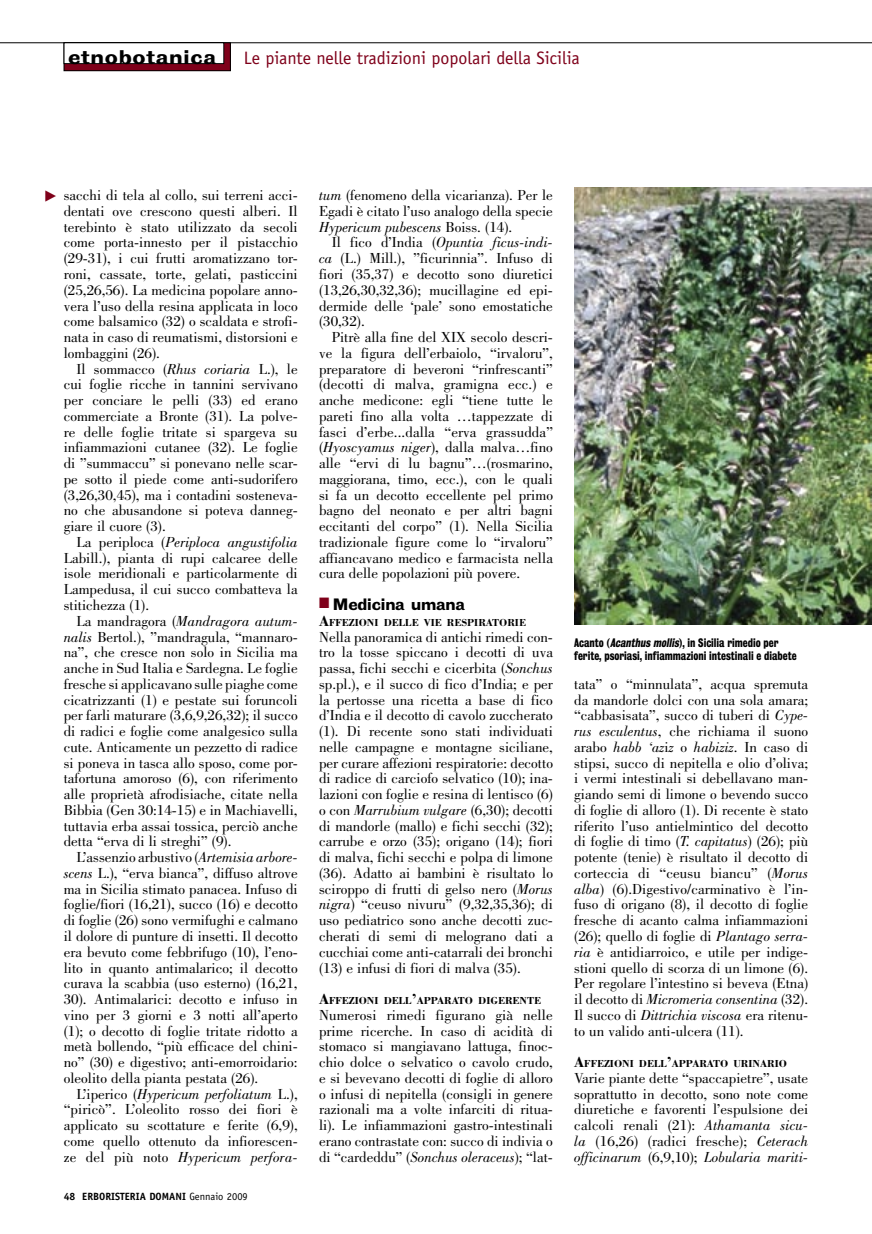
<style>
.page{position:relative;width:872px;height:1234px;background:#fff}
.page>*{position:absolute;margin:0;border:0;box-sizing:border-box;transform-origin:0 0}
.t1{font:18px "Officina Sans";color:#7f001a}
.t2{font:18px "Bureau Grot Seven Nine";letter-spacing:.04em;color:#000}
.t3{font:15px/15.8px "Bodoni";color:#000;text-align:justify}
.t4{font:15px "Bureau Grot Seven Nine";letter-spacing:-.01em;color:#000;scale:.9 1}
.Dida{font:11.25px/13.5px "Bureau Grot Three Seven";color:#000;scale:.94 1}
.t5{font:700 10.5px "Bodoni";color:#000}
.t6{font:700 10.5px "Officina Sans";color:#000}
.s1{font-style:italic}
.s2{font-weight:400}
.s3{color:#7f001a}
.s4{font-size:15px}
</style>
<div class="page">
<hr style="left:0;top:42px;width:872px;height:1px;background:#000">
<svg style="left:66px;top:45px;width:163px;height:24px"></svg>
<div style="left:64px;top:43px;width:167px;height:28px;border:1px solid #000"></div>
<div style="left:64px;top:43px;width:160px;height:21px;background:#fff"></div>
<div style="left:64px;top:43px;width:160px;height:21px;border:1px solid #000"></div>
<img style="left:574px;top:187px;width:297px;height:437px">
<p class="t2" style="left:68px;top:46px;width:149px">etnobotanica</p>
<p class="t1" style="left:244px;top:47px;width:338px">Le piante nelle tradizioni popolari della Sicilia</p>
<p class="t3" style="left:64px;top:187px;width:235px">sacchi di tela al collo, sui terreni acci&shy;dentati ove crescono questi alberi. Il terebinto è stato utilizzato da secoli come porta-innesto per il pistacchio (29-31), i cui frutti aromatizzano tor&shy;roni, cassate, torte, gelati, pasticcini (25,26,56). La medicina popolare anno&shy;vera l’uso della resina applicata in loco come balsamico (32) o scaldata e strofi&shy;nata in caso di reumatismi, distorsioni e lombaggini (26).</p>
<p class="t3" style="left:64px;top:360px;width:235px;text-indent:13px">Il sommacco (<span class="s1">Rhus coriaria</span> L.), le cui foglie ricche in tannini servivano per conciare le pelli (33) ed erano commerciate a Bronte (31). La polve&shy;re delle foglie tritate si spargeva su infiammazioni cutanee (32). Le foglie di ”summaccu” si ponevano nelle scar&shy;pe sotto il piede come anti-sudorifero (3,26,30,45), ma i contadini sosteneva&shy;no che abusandone si poteva danneg&shy;giare il cuore (3).</p>
<p class="t3" style="left:64px;top:534px;width:235px;text-indent:13px">La periploca (<span class="s1">Periploca angustifolia </span>Labill.), pianta di rupi calcaree delle isole meridionali e particolarmente di Lampedusa, il cui succo combatteva la stitichezza (1).</p>
<p class="t3" style="left:64px;top:612px;width:235px;text-indent:13px">La mandragora (<span class="s1">Mandragora autum&shy;nalis</span> Bertol.), ”mandragula, “mannaro&shy;na”, che cresce non solo in Sicilia ma anche in Sud Italia e Sardegna. Le foglie fresche si applicavano sulle piaghe come cicatrizzanti (1) e pestate sui foruncoli per farli maturare (3,6,9,26,32); il succo di radici e foglie come analgesico sulla cute. Anticamente un pezzetto di radice si poneva in tasca allo sposo, come por&shy;tafortuna amoroso (6), con riferimento alle proprietà afrodisiache, citate nella Bibbia (Gen 30:14-15) e in Machiavelli, tuttavia erba assai tossica, perciò anche detta “erva di li streghi” (9).</p>
<p class="t3" style="left:64px;top:849px;width:235px;text-indent:13px">L’assenzio arbustivo (<span class="s1">Artemisia arbore&shy;scens</span> L.), “erva bianca”, diffuso altrove ma in Sicilia stimato panacea. Infuso di foglie/fiori (16,21), succo (16) e decotto di foglie (26) sono vermifughi e calmano il dolore di punture di insetti. Il decotto era bevuto come febbrifugo (10), l’eno&shy;lito in quanto antimalarico; il decotto curava la scabbia (uso esterno) (16,21, 30). Antimalarici: decotto e infuso in vino per 3 giorni e 3 notti all’aperto (1); o decotto di foglie tritate ridotto a metà bollendo, “più efficace del chini&shy;no” (30) e digestivo; anti-emorroidario: oleolito della pianta pestata (26).</p>
<p class="t3" style="left:64px;top:1085px;width:235px;text-indent:13px">L’iperico (<span class="s1">Hypericum perfoliatum</span> L.), “piricò”. L’oleolito rosso dei fiori è applicato su scottature e ferite (6,9), come quello ottenuto da infiorescen&shy;ze del più noto <span class="s1">Hypericum perfora-</span></p>
<p class="t6" style="left:64px;top:1189px;width:185px">48 ERBORISTERIA DOMANI <span class="s2">Gennaio 2009</span></p>
<p class="t3" style="left:319px;top:187px;width:235px"><span class="s1">tum</span> (fenomeno della vicarianza). Per le Egadi è citato l’uso analogo della specie <span class="s1">Hypericum pubescens</span> Boiss. (14).</p>
<p class="t3" style="left:319px;top:234px;width:235px;text-indent:13px">Il fico d’India (<span class="s1">Opuntia ficus-indi&shy;ca</span> (L.) Mill.), ”ficurinnia”. Infuso di fiori (35,37) e decotto sono diuretici (13,26,30,32,36); mucillagine ed epi&shy;dermide delle ‘pale’ sono emostatiche (30,32).</p>
<p class="t3" style="left:319px;top:329px;width:235px;text-indent:13px">Pitrè alla fine del XIX secolo descri&shy;ve la figura dell’erbaiolo, “irvaloru”, preparatore di beveroni “rinfrescanti” (decotti di malva, gramigna ecc.) e anche medicone: egli “tiene tutte le pareti fino alla volta …tappezzate di fasci d’erbe...dalla “erva grassudda” (<span class="s1">Hyoscyamus niger</span>), dalla malva…fino alle “ervi di lu bagnu”…(rosmarino, maggiorana, timo, ecc.), con le quali si fa un decotto eccellente pel primo bagno del neonato e per altri bagni eccitanti del corpo” (1). Nella Sicilia tradizionale figure come lo “irvaloru” affiancavano medico e farmacista nella cura delle popolazioni più povere.</p>
<p class="t4" style="left:319px;top:595px;width:164px"><span class="s3">■</span> Medicina umana</p>
<p class="t5" style="left:319px;top:615px;width:208px"><span class="s4">A</span>FFEZIONI DELLE VIE RESPIRATORIE</p>
<p class="t3" style="left:319px;top:628px;width:235px">Nella panoramica di antichi rimedi con&shy;tro la tosse spiccano i decotti di uva passa, fichi secchi e cicerbita (<span class="s1">Sonchus </span>sp.pl.), e il succo di fico d’India; e per la pertosse una ricetta a base di fico d’India e il decotto di cavolo zuccherato (1). Di recente sono stati individuati nelle campagne e montagne siciliane, per curare affezioni respiratorie: decotto di radice di carciofo selvatico (10); ina&shy;lazioni con foglie e resina di lentisco (6) o con <span class="s1">Marrubium vulgare</span> (6,30); decotti di mandorle (mallo) e fichi secchi (32); carrube e orzo (35); origano (14); fiori di malva, fichi secchi e polpa di limone (36). Adatto ai bambini è risultato lo sciroppo di frutti di gelso nero (<span class="s1">Morus nigra</span>) “ceuso nivuru” (9,32,35,36); di uso pediatrico sono anche decotti zuc&shy;cherati di semi di melograno dati a cucchiai come anti-catarrali dei bronchi (13) e infusi di fiori di malva (35).</p>
<p class="t5" style="left:319px;top:993px;width:224px"><span class="s4">A</span>FFEZIONI DELL<span class="s4">’</span>APPARATO DIGERENTE</p>
<p class="t3" style="left:319px;top:1006px;width:235px">Numerosi rimedi figurano già nelle prime ricerche. In caso di acidità di stomaco si mangiavano lattuga, finoc&shy;chio dolce o selvatico o cavolo crudo, e si bevevano decotti di foglie di alloro o infusi di nepitella (consigli in genere razionali ma a volte infarciti di ritua&shy;li). Le infiammazioni gastro-intestinali erano contrastate con: succo di indivia o di “cardeddu” (<span class="s1">Sonchus oleraceus</span>); “lat-</p>
<p class="Dida" style="left:574px;top:635px;width:238px">Acanto (<span class="s1">Acanthus mollis</span>), in Sicilia rimedio per ferite, psoriasi, infiammazioni intestinali e diabete</p>
<p class="t3" style="left:574px;top:675px;width:235px">tata” o “minnulata”, acqua spremuta da mandorle dolci con una sola amara; “cabbasisata”, succo di tuberi di <span class="s1">Cype&shy;rus esculentus</span>, che richiama il suono arabo <span class="s1">habb ‘az</span>i<span class="s1">z</span> o <span class="s1">habiziz</span>. In caso di stipsi, succo di nepitella e olio d’oliva; i vermi intestinali si debellavano man&shy;giando semi di limone o bevendo succo di foglie di alloro (1). Di recente è stato riferito l’uso antielmintico del decotto di foglie di timo (<span class="s1">T. capitatus</span>) (26); più potente (tenie) è risultato il decotto di corteccia di “ceusu biancu” (<span class="s1">Morus alba</span>) (6).Digestivo/carminativo è l’in&shy;fuso di origano (8), il decotto di foglie fresche di acanto calma infiammazioni (26); quello di foglie di <span class="s1">Plantago serra&shy;ria</span> è antidiarroico, e utile per indige&shy;stioni quello di scorza di un limone (6).<br>Per regolare l’intestino si beveva (Etna) il decotto di <span class="s1">Micromeria consentina</span> (32).<br>Il succo di <span class="s1">Dittrichia viscosa</span> era ritenu&shy;to un valido anti-ulcera (11).</p>
<p class="t5" style="left:574px;top:1056px;width:214px"><span class="s4">A</span>FFEZIONI DELL<span class="s4">’</span>APPARATO URINARIO</p>
<p class="t3" style="left:574px;top:1069px;width:235px">Varie piante dette “spaccapietre”, usate soprattutto in decotto, sono note come diuretiche e favorenti l’espulsione dei calcoli renali (21): <span class="s1">Athamanta sicu&shy;la</span> (16,26) (radici fresche); <span class="s1">Ceterach officinarum</span> (6,9,10); <span class="s1">Lobularia mariti-</span></p>
</div>
